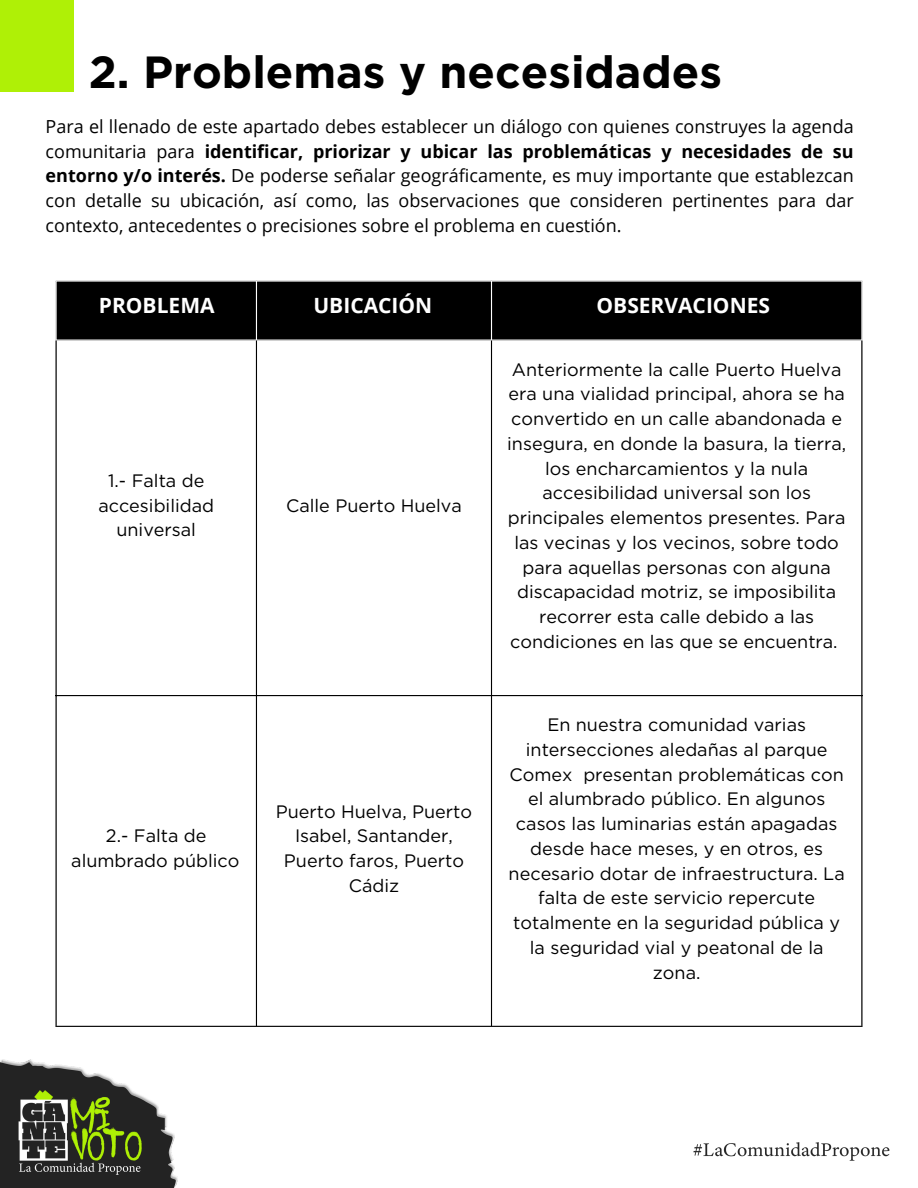
<style>
.page{position:relative;width:918px;height:1188px;background:#fff}
.page>*{position:absolute;margin:0;border:0;box-sizing:border-box;transform-origin:0 0}
.t1{font:700 45px "Gotham";color:#000}
.t2{font:700 21px "Open Sans";color:#fff}
.t3{font:18px/24.8px "Gotham";color:#000;text-align:center}
.t4{font:18px/24.8px "Open Sans";color:#000;text-align:justify}
.s1{font-weight:700}
</style>
<div class="page">
<div style="left:0;top:0;width:73px;height:92px;background:#aff006"></div>
<img style="left:0;top:1060px;width:178px;height:128px">
<img style="left:693px;top:1142px;width:196px;height:19px">
<div style="left:57px;top:282px;width:804px;height:58px;background:#000"></div>
<hr style="left:256px;top:282px;width:1px;height:58px;background:#fff">
<hr style="left:491px;top:282px;width:1px;height:58px;background:#fff">
<hr style="left:55px;top:341px;width:2px;height:685px;background:#000">
<hr style="left:256px;top:341px;width:1px;height:685px;background:#000">
<hr style="left:491px;top:341px;width:1px;height:685px;background:#000">
<hr style="left:861px;top:341px;width:2px;height:685px;background:#000">
<hr style="left:55px;top:695px;width:808px;height:1px;background:#000">
<hr style="left:55px;top:1026px;width:808px;height:1px;background:#000">
<h2 class="t1" style="left:89px;top:45px;width:635px">2. Problemas y necesidades</h2>
<h2 class="t4" style="left:46px;top:114px;width:810px">Para el llenado de este apartado debes establecer un diálogo con quienes construyes la agenda comunitaria para <span class="s1">identificar, priorizar y ubicar las problemáticas y necesidades de su entorno y/o interés.</span> De poderse señalar geográficamente, es muy importante que establezcan con detalle su ubicación, así como, las observaciones que consideren pertinentes para dar contexto, antecedentes o precisiones sobre el problema en cuestión.</h2>
<h2 class="t2" style="left:99px;top:291px;width:117px">PROBLEMA</h2>
<p class="t2" style="left:313px;top:291px;width:120px">UBICACIÓN</p>
<p class="t2" style="left:597px;top:291px;width:175px">OBSERVACIONES</p>
<p class="t3" style="left:98px;top:468px;width:117px">1.- Falta de accesibilidad universal</p>
<p class="t3" style="left:71px;top:824px;width:170px">2.- Falta de alumbrado público</p>
<p class="t3" style="left:286px;top:493px;width:177px">Calle Puerto Huelva</p>
<p class="t3" style="left:276px;top:799px;width:198px">Puerto Huelva, Puerto<br>Isabel, Santander,<br>Puerto faros, Puerto<br>Cádiz</p>
<p class="t3" style="left:507px;top:357px;width:340px">Anteriormente la calle Puerto Huelva era una vialidad principal, ahora se ha convertido en un calle abandonada e insegura, en donde la basura, la tierra, los encharcamientos y la nula accesibilidad universal son los principales elementos presentes. Para las vecinas y los vecinos, sobre todo para aquellas personas con alguna discapacidad motriz, se imposibilita recorrer esta calle debido a las condiciones en las que se encuentra.</p>
<p class="t3" style="left:509px;top:712px;width:338px">En nuestra comunidad varias intersecciones aledañas al parque<br>Comex presentan problemáticas con el alumbrado público. En algunos casos las luminarias están apagadas desde hace meses, y en otros, es necesario dotar de infraestructura. La falta de este servicio repercute totalmente en la seguridad pública y la seguridad vial y peatonal de la zona.</p>
</div>
